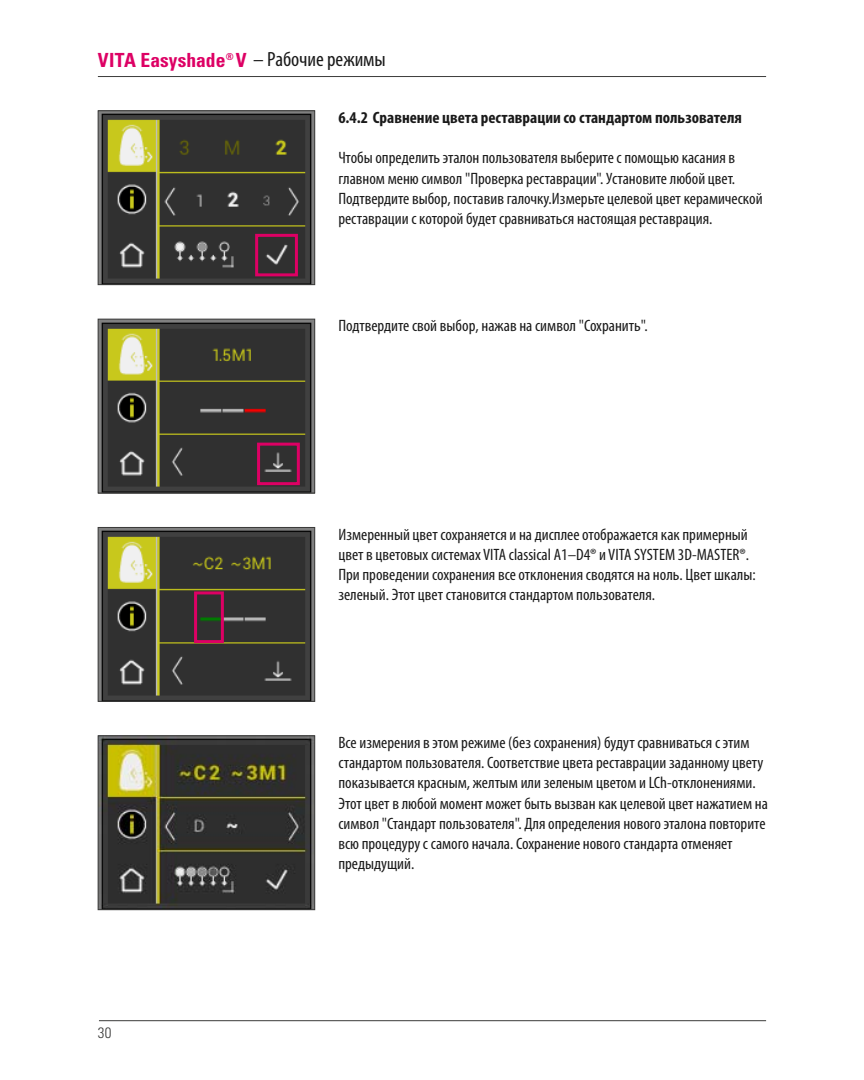
<style>
.page{position:relative;width:864px;height:1080px;background:#fff}
.page>*{position:absolute;margin:0;border:0;box-sizing:border-box;transform-origin:0 0}
.t1{font:700 condensed 19.5px "Univers LT";color:#dd0064}
.t2{font:condensed 16.5px/20.2px "Myriad Pro";color:#1a1a1a}
.t3{font:700 condensed 16.5px "Myriad Pro";color:#1a1a1a}
.t4{font:300 condensed 15px "Univers LT";color:#3b3b3a}
.s1{font-family:"Myriad Pro";font-weight:400;font-size:20.7px;color:#1a1a1a}
</style>
<div class="page">
<hr style="left:98px;top:76px;width:667px;height:1px;background:#3b3b3a">
<hr style="left:99px;top:1020px;width:666px;height:1px;background:#3b3b3a">
<img style="left:100px;top:113px;width:213px;height:170px">
<div style="left:98px;top:111px;width:217px;height:174px;border:1px solid #3b3b3a"></div>
<img style="left:100px;top:321px;width:213px;height:170px">
<div style="left:98px;top:319px;width:217px;height:174px;border:1px solid #3b3b3a"></div>
<img style="left:100px;top:529px;width:213px;height:171px">
<div style="left:98px;top:527px;width:217px;height:175px;border:1px solid #3b3b3a"></div>
<div style="left:257px;top:443px;width:43px;height:42px;border:3px solid #dd0064"></div>
<div style="left:194px;top:591px;width:30px;height:52px;border:3px solid #dd0064"></div>
<div style="left:255px;top:234px;width:43px;height:42px;border:3px solid #dd0064"></div>
<img style="left:100px;top:738px;width:213px;height:170px">
<div style="left:98px;top:736px;width:217px;height:174px;border:1px solid #3b3b3a"></div>
<p class="t1" style="left:98px;top:48px;width:289px">VITA Easyshade<sup>®</sup> V <span class="s1">– Рабочие режимы</span></p>
<p class="t3" style="left:338px;top:107px;width:405px">6.4.2 Сравнение цвета реставрации со стандартом пользователя</p>
<p class="t2" style="left:338px;top:148px;width:425px">Чтобы определить эталон пользователя выберите с помощью касания в главном меню символ "Проверка реставрации". Установите любой цвет.<br>Подтвердите выбор, поставив галочку.Измерьте целевой цвет керамической реставрации с которой будет сравниваться настоящая реставрация.</p>
<p class="t2" style="left:338px;top:315px;width:310px">Подтвердите свой выбор, нажав на символ "Сохранить".</p>
<p class="t2" style="left:338px;top:524px;width:418px">Измеренный цвет сохраняется и на дисплее отображается как примерный цвет в цветовых системах VITA classical A1–D4® и VITA SYSTEM 3D-MASTER®.<br>При проведении сохранения все отклонения сводятся на ноль. Цвет шкалы: зеленый. Этот цвет становится стандартом пользователя.</p>
<p class="t4" style="left:98px;top:1024px;width:15px">30</p>
<p class="t2" style="left:338px;top:732px;width:431px">Все измерения в этом режиме (без сохранения) будут сравниваться с этим стандартом пользователя. Соответствие цвета реставрации заданному цвету показывается красным, желтым или зеленым цветом и LCh-отклонениями.<br>Этот цвет в любой момент может быть вызван как целевой цвет нажатием на символ "Стандарт пользователя". Для определения нового эталона повторите всю процедуру с самого начала. Сохранение нового стандарта отменяет предыдущий.</p>
</div>
